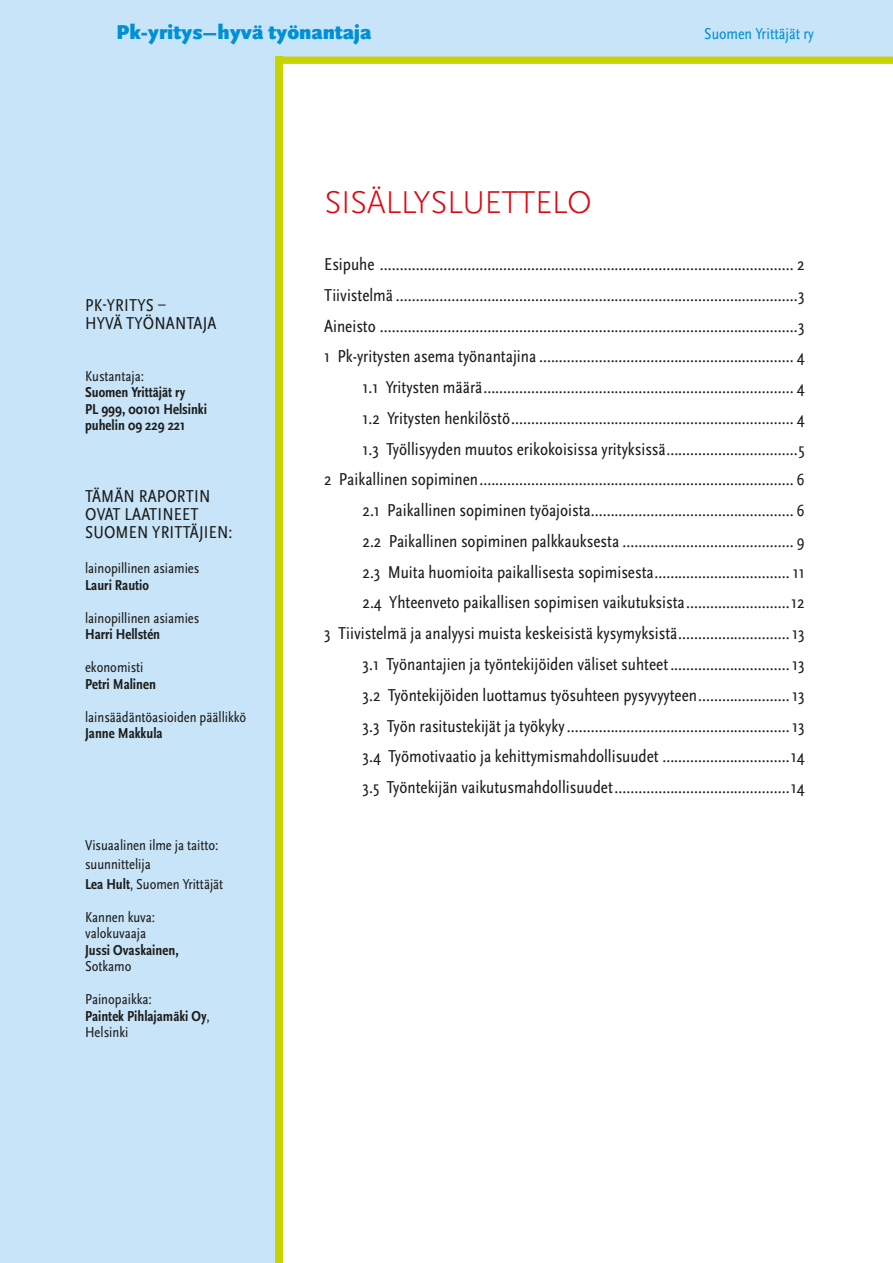
<style>
.page{position:relative;width:893px;height:1263px;background:#fff}
.page>*{position:absolute;margin:0;border:0;box-sizing:border-box;transform-origin:0 0}
.t1{font:300 33px "Scala Sans OT";letter-spacing:-.015em;color:#db0812}
.t2{font:900 21px "Scala Sans OT";color:#0091d4}
.t3{font:condensed 18px/30.8px "Scala Sans OT";color:#1d1d1b}
.t4{font:condensed 16.5px "Scala Sans OT";color:#0091d4}
.t5{font:condensed 15px/16.5px "Scala Sans OT";color:#1d1d1b}
.t6{font:700 condensed 15px/16.5px "Scala Sans OT";color:#1d1d1b}
.s1{font-weight:700}
</style>
<div class="page">
<div style="left:0;top:0;width:893px;height:57px;background:#c8e4f8"></div>
<svg style="left:283px;top:57px;width:610px;height:7px;background:#c8d407"></svg>
<div style="left:0;top:52px;width:277px;height:1211px;background:#c8e4f8"></div>
<div style="left:276px;top:57px;width:7px;height:1206px;background:#c8d400"></div>
<p class="t2" style="left:116px;top:20px;width:256px">Pk-yritys–hyvä työnantaja</p>
<p class="t4" style="left:704px;top:25px;width:111px">Suomen Yrittäjät ry</p>
<p class="t3" style="left:85px;top:296px;width:131px;line-height:18px">PK-Yritys –<br>Hyvä työnantaja</p>
<p class="t5" style="left:85px;top:368px;width:61px">Kustantaja:</p>
<p class="t6" style="left:85px;top:384px;width:124px">Suomen Yrittäjät ry<br>PL 999, 00101 Helsinki puhelin 09 229 221</p>
<p class="t3" style="left:85px;top:488px;width:149px;line-height:18px">tämän Raportin ovat laatineet suomen yrittäjien:</p>
<p class="t5" style="left:85px;top:560px;width:116px">lainopillinen asiamies</p>
<p class="t6" style="left:85px;top:577px;width:66px">Lauri Rautio</p>
<p class="t5" style="left:85px;top:610px;width:116px">lainopillinen asiamies</p>
<p class="t6" style="left:85px;top:626px;width:77px">Harri Hellstén</p>
<p class="t5" style="left:85px;top:659px;width:60px">ekonomisti</p>
<p class="t6" style="left:85px;top:676px;width:72px">Petri Malinen</p>
<p class="t5" style="left:85px;top:709px;width:163px">lainsäädäntöasioiden päällikkö</p>
<p class="t6" style="left:85px;top:725px;width:79px">Janne Makkula</p>
<p class="t5" style="left:85px;top:835px;width:140px;line-height:19.5px">Visuaalinen ilme ja taitto: suunnittelija<br><span class="s1">Lea Hult</span>, Suomen Yrittäjät</p>
<p class="t5" style="left:85px;top:909px;width:72px">Kannen kuva: valokuvaaja</p>
<p class="t6" style="left:85px;top:942px;width:95px">Jussi Ovaskainen,</p>
<p class="t5" style="left:85px;top:958px;width:48px">Sotkamo</p>
<p class="t5" style="left:85px;top:991px;width:126px">Painopaikka:<br><span class="s1">Paintek Pihlajamäki Oy</span>,<br>Helsinki</p>
<h1 class="t1" style="left:324px;top:184px;width:269px">SISÄLLYSLUETTELO</h1>
<p class="t3" style="left:324px;top:249px;width:482px;text-align:right">Esipuhe ........................................................................................................ 2<br>Tiivistelmä .....................................................................................................3<br>Aineisto .........................................................................................................3<br>1 Pk-yritysten asema työnantajina ................................................................ 4<br>1.1 Yritysten määrä.............................................................................. 4<br>1.2 Yritysten henkilöstö....................................................................... 4<br>1.3 Työllisyyden muutos erikokoisissa yrityksissä.................................5<br>2 Paikallinen sopiminen............................................................................... 6<br>2.1 Paikallinen sopiminen työajoista................................................... 6<br>2.2 Paikallinen sopiminen palkkauksesta ........................................... 9<br>2.3 Muita huomioita paikallisesta sopimisesta.................................. 11<br>2.4 Yhteenveto paikallisen sopimisen vaikutuksista..........................12<br>3 Tiivistelmä ja analyysi muista keskeisistä kysymyksistä............................13<br>3.1 Työnantajien ja työntekijöiden väliset suhteet..............................13<br>3.2 Työntekijöiden luottamus työsuhteen pysyvyyteen.......................13<br>3.3 Työn rasitustekijät ja työkyky........................................................13<br>3.4 Työmotivaatio ja kehittymismahdollisuudet ................................14<br>3.5 Työntekijän vaikutusmahdollisuudet............................................14</p>
</div>
